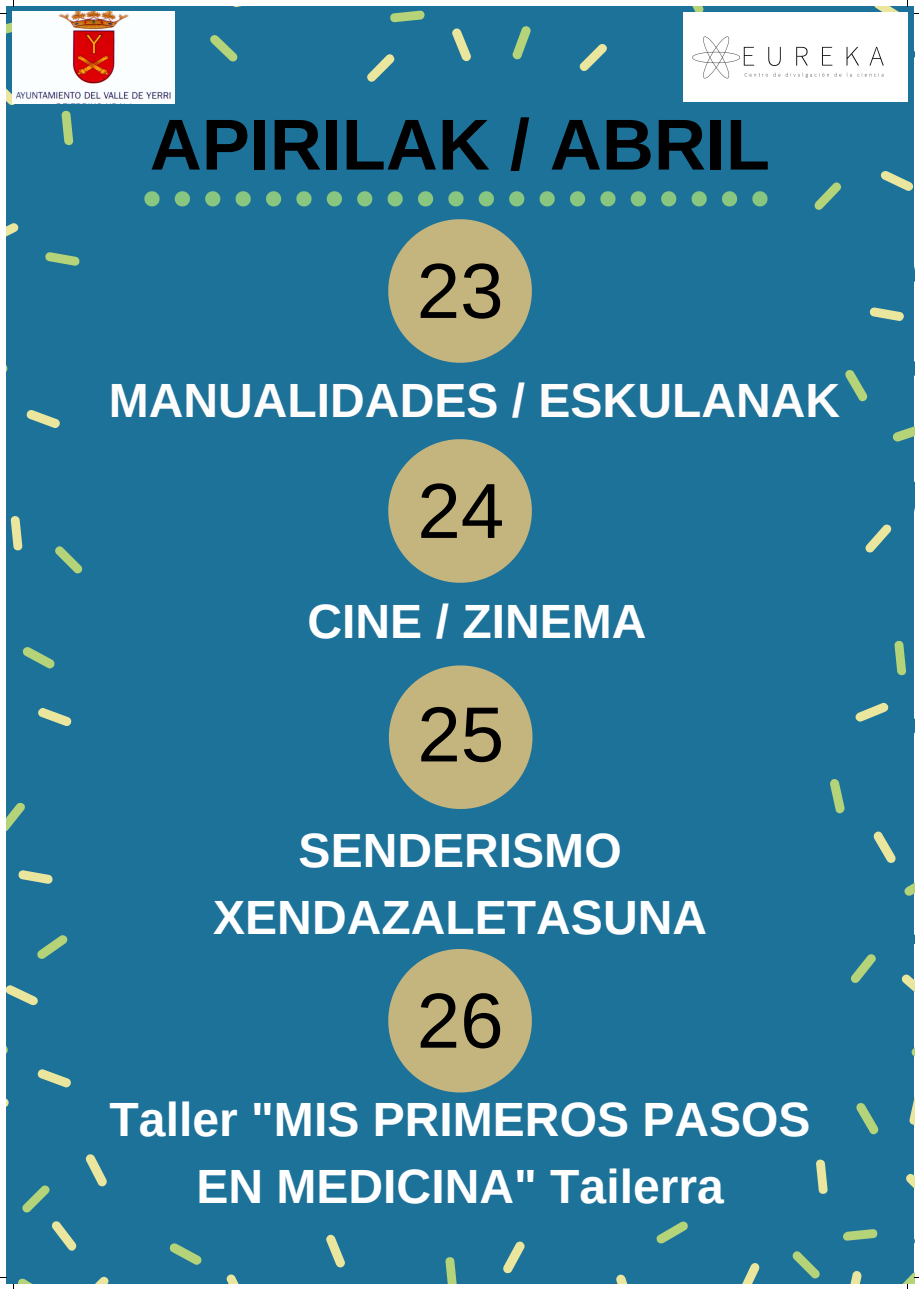
<style>
.page{position:relative;width:919px;height:1289px;background:#fff}
.page>*{position:absolute;margin:0;border:0;box-sizing:border-box;transform-origin:0 0}
.t1{font:78px "Arimo";color:#000}
.t2{font:700 72px "Arimo";color:#000}
.t3{font:700 48px/67px "Arimo";color:#fff;text-align:center}
.t4{font:700 48px "Arimo";color:#fffcfc}
</style>
<div class="page">
<div style="left:6px;top:6px;width:907px;height:1277px;background:#1d729a"></div>
<svg style="left:61px;top:110px;width:12px;height:35px"></svg>
<svg style="left:6px;top:21px;width:7px;height:17px"></svg>
<svg style="left:45px;top:252px;width:35px;height:14px"></svg>
<svg style="left:22px;top:1185px;width:27px;height:27px"></svg>
<svg style="left:169px;top:1243px;width:33px;height:21px"></svg>
<svg style="left:37px;top:935px;width:31px;height:24px"></svg>
<svg style="left:55px;top:546px;width:28px;height:28px"></svg>
<svg style="left:22px;top:647px;width:33px;height:21px"></svg>
<svg style="left:6px;top:802px;width:19px;height:29px"></svg>
<svg style="left:792px;top:1251px;width:27px;height:27px"></svg>
<svg style="left:904px;top:884px;width:9px;height:12px"></svg>
<svg style="left:830px;top:779px;width:14px;height:34px"></svg>
<svg style="left:851px;top:954px;width:24px;height:29px"></svg>
<svg style="left:683px;top:6px;width:21px;height:7px"></svg>
<svg style="left:894px;top:640px;width:12px;height:35px"></svg>
<svg style="left:814px;top:182px;width:27px;height:28px"></svg>
<svg style="left:845px;top:370px;width:22px;height:31px"></svg>
<svg style="left:512px;top:26px;width:19px;height:34px"></svg>
<svg style="left:390px;top:10px;width:34px;height:12px"></svg>
<svg style="left:210px;top:35px;width:28px;height:27px"></svg>
<svg style="left:892px;top:427px;width:21px;height:15px"></svg>
<svg style="left:303px;top:1283px;width:30px;height:1px"></svg>
<svg style="left:445px;top:1257px;width:12px;height:26px"></svg>
<svg style="left:656px;top:1221px;width:32px;height:22px"></svg>
<svg style="left:843px;top:1229px;width:34px;height:11px"></svg>
<svg style="left:6px;top:1046px;width:2px;height:8px"></svg>
<svg style="left:856px;top:1103px;width:22px;height:31px"></svg>
<svg style="left:6px;top:78px;width:9px;height:27px"></svg>
<svg style="left:6px;top:223px;width:13px;height:14px"></svg>
<svg style="left:26px;top:410px;width:34px;height:18px"></svg>
<svg style="left:579px;top:44px;width:27px;height:27px"></svg>
<svg style="left:96px;top:1276px;width:12px;height:7px"></svg>
<svg style="left:52px;top:1221px;width:25px;height:29px"></svg>
<svg style="left:6px;top:985px;width:32px;height:20px"></svg>
<svg style="left:226px;top:1274px;width:12px;height:9px"></svg>
<svg style="left:10px;top:516px;width:13px;height:34px"></svg>
<svg style="left:18px;top:870px;width:35px;height:14px"></svg>
<svg style="left:38px;top:708px;width:34px;height:18px"></svg>
<svg style="left:906px;top:1174px;width:7px;height:13px"></svg>
<svg style="left:816px;top:1159px;width:11px;height:35px"></svg>
<svg style="left:742px;top:1263px;width:17px;height:20px"></svg>
<svg style="left:901px;top:974px;width:12px;height:17px"></svg>
<svg style="left:873px;top:831px;width:22px;height:32px"></svg>
<svg style="left:880px;top:171px;width:33px;height:20px"></svg>
<svg style="left:855px;top:702px;width:33px;height:20px"></svg>
<svg style="left:865px;top:524px;width:26px;height:29px"></svg>
<svg style="left:869px;top:307px;width:34px;height:14px"></svg>
<svg style="left:367px;top:54px;width:27px;height:28px"></svg>
<svg style="left:452px;top:28px;width:19px;height:34px"></svg>
<svg style="left:326px;top:1234px;width:19px;height:33px"></svg>
<svg style="left:503px;top:1241px;width:21px;height:32px"></svg>
<svg style="left:616px;top:1274px;width:11px;height:9px"></svg>
<svg style="left:6px;top:1098px;width:3px;height:9px"></svg>
<svg style="left:85px;top:1154px;width:22px;height:32px"></svg>
<svg style="left:909px;top:1104px;width:4px;height:21px"></svg>
<svg style="left:850px;top:1271px;width:11px;height:12px"></svg>
<svg style="left:37px;top:1069px;width:34px;height:18px"></svg>
<svg style="left:167px;top:11px;width:8px;height:17px"></svg>
<svg style="left:913px;top:1235px;width:1px;height:19px"></svg>
<svg style="left:813px;top:12px;width:27px;height:1px"></svg>
<svg style="left:388px;top:219px;width:143px;height:144px"></svg>
<svg style="left:388px;top:439px;width:143px;height:143px"></svg>
<svg style="left:389px;top:665px;width:143px;height:144px"></svg>
<svg style="left:388px;top:949px;width:143px;height:143px"></svg>
<svg style="left:144px;top:191px;width:15px;height:15px"></svg>
<svg style="left:175px;top:191px;width:15px;height:15px"></svg>
<svg style="left:205px;top:191px;width:15px;height:15px"></svg>
<svg style="left:235px;top:191px;width:16px;height:15px"></svg>
<svg style="left:266px;top:191px;width:15px;height:15px"></svg>
<svg style="left:296px;top:191px;width:15px;height:15px"></svg>
<svg style="left:326px;top:191px;width:16px;height:15px"></svg>
<svg style="left:357px;top:191px;width:15px;height:15px"></svg>
<svg style="left:387px;top:191px;width:15px;height:15px"></svg>
<svg style="left:418px;top:191px;width:15px;height:15px"></svg>
<svg style="left:448px;top:191px;width:15px;height:15px"></svg>
<svg style="left:478px;top:191px;width:16px;height:15px"></svg>
<svg style="left:509px;top:191px;width:15px;height:15px"></svg>
<svg style="left:539px;top:191px;width:15px;height:15px"></svg>
<svg style="left:570px;top:191px;width:15px;height:15px"></svg>
<svg style="left:600px;top:191px;width:15px;height:15px"></svg>
<svg style="left:630px;top:191px;width:15px;height:15px"></svg>
<svg style="left:661px;top:191px;width:15px;height:15px"></svg>
<svg style="left:691px;top:191px;width:15px;height:15px"></svg>
<svg style="left:722px;top:191px;width:15px;height:15px"></svg>
<svg style="left:752px;top:191px;width:15px;height:15px"></svg>
<div style="left:683px;top:13px;width:223px;height:89px;background:#fff"></div>
<img style="left:13px;top:12px;width:161px;height:92px">
<svg style="left:872px;top:6px;width:35px;height:17px"></svg>
<svg style="left:13px;top:1278px;width:36px;height:10px"></svg>
<svg style="left:892px;top:1271px;width:26px;height:17px"></svg>
<h2 class="t2" style="left:150px;top:104px;width:621px">APIRILAK / ABRIL</h2>
<h1 class="t1" style="left:416px;top:247px;width:88px">23</h1>
<p class="t4" style="left:109px;top:374px;width:732px">MANUALIDADES / ESKULANAK</p>
<h1 class="t1" style="left:417px;top:467px;width:88px">24</h1>
<p class="t3" style="left:307px;top:587px;width:340px">CINE / ZINEMA</p>
<h1 class="t1" style="left:417px;top:690px;width:88px">25</h1>
<p class="t3" style="left:213px;top:816px;width:495px">SENDERISMO<br>XENDAZALETASUNA</p>
<h1 class="t1" style="left:416px;top:977px;width:88px">26</h1>
<p class="t3" style="left:110px;top:1085px;width:702px">Taller "MIS PRIMEROS PASOS<br>EN MEDICINA" Tailerra</p>
</div>
